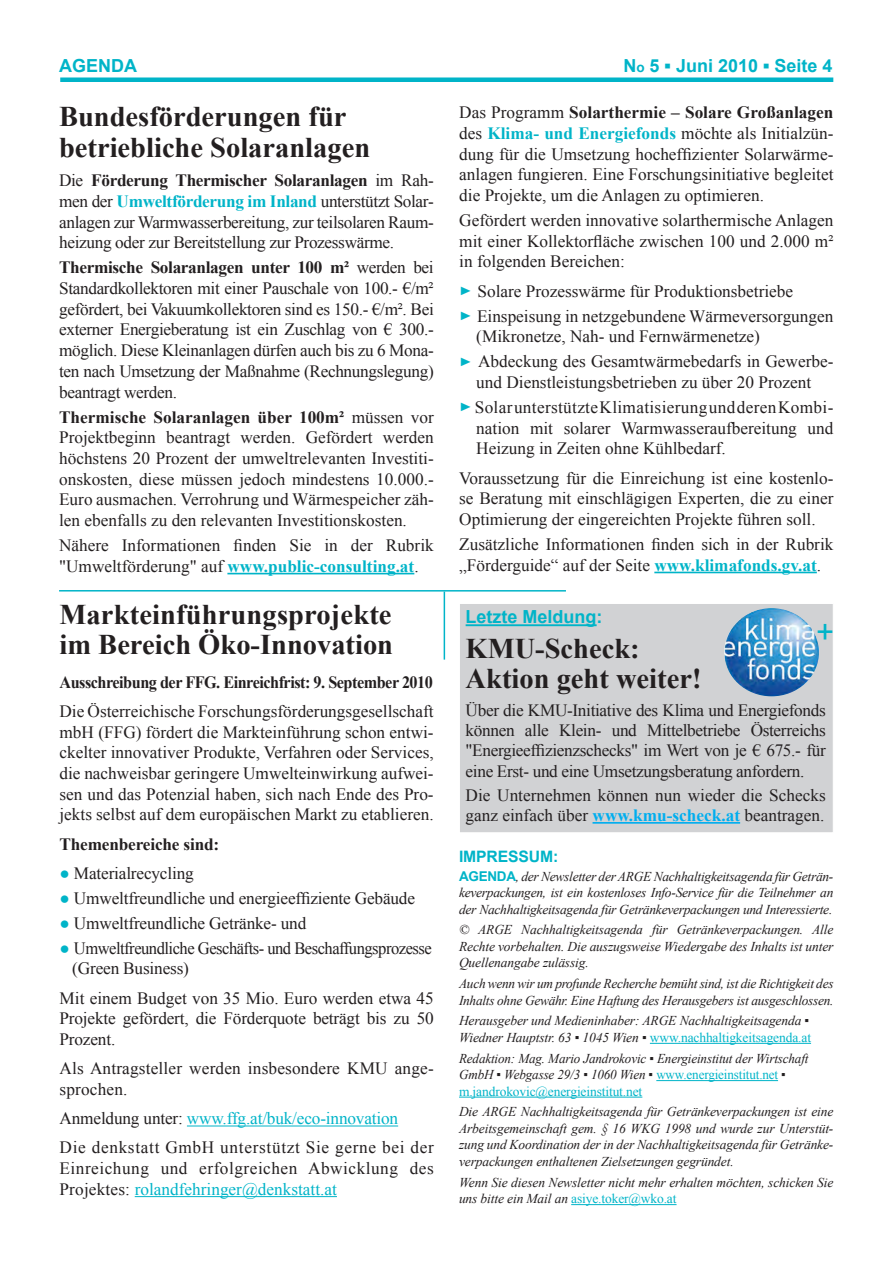
<style>
.page{position:relative;width:893px;height:1263px;background:#fff}
.page>*{position:absolute;margin:0;border:0;box-sizing:border-box;transform-origin:0 0}
.t1{font:32.1px "Arial";color:#00b4c8;scale:.96 1}
.t2{font:700 28.5px/30px "Times New Roman";color:#231f20}
.t3{font:700 18px "Arial";color:#00b4c8}
.t4{font:17.25px/20.7px "Times New Roman";color:#231f20;text-align:justify}
.t5{font:17.25px "Times New Roman";letter-spacing:-.03em;color:#231f20;scale:.96 1}
.t6{font:700 17.25px "Times New Roman";letter-spacing:-.03em;color:#231f20;scale:.94 1}
.t7{font:17.25px "Times New Roman";letter-spacing:.02em;color:#231f20}
.t8{font:17.25px "Times New Roman";letter-spacing:-.01em;color:#00b4c8}
.t9{font:700 17.25px "Times New Roman";letter-spacing:-.01em;color:#231f20}
.t10{font:700 15.75px "Arial";letter-spacing:-.01em;color:#00b4c8}
.t11{font:italic 13.5px/16.5px "Times New Roman";letter-spacing:-.01em;color:#231f20}
.s1{font-size:13.5px}
.s2{font-family:"Times New Roman"}
.s3{font-weight:700}
.s4{font-weight:700;color:#00b4c8}
.s5{color:#231f20}
.s6{color:#00b4c8}
.s7{font-size:12.15px;color:#00b4c8}
.s8{font-weight:700;color:#00aeef}
.s9{font-family:"Arial";font-weight:700;font-style:normal;color:#00b4c8}
.s10{font-style:normal;color:#00b4c8}
</style>
<div class="page">
<div style="left:459px;top:603px;width:374px;height:230px;background:#d1d2d4;border:1px solid #fff"></div>
<div style="left:60px;top:77px;width:773px;height:5px;background:#00b4c8"></div>
<hr style="left:650px;top:1043px;width:161px;height:1px;background:#00b4c8">
<hr style="left:656px;top:1080px;width:122px;height:1px;background:#00b4c8">
<hr style="left:459px;top:1097px;width:183px;height:1px;background:#00b4c8">
<hr style="left:571px;top:1204px;width:105px;height:1px;background:#00b4c8">
<hr style="left:187px;top:1125px;width:211px;height:1px;background:#00b4c8">
<hr style="left:135px;top:1196px;width:202px;height:1px;background:#00b4c8">
<hr style="left:227px;top:573px;width:187px;height:1px;background:#00b4c8">
<hr style="left:654px;top:572px;width:163px;height:1px;background:#00b4c8">
<hr style="left:59px;top:590px;width:507px;height:2px;background:#00b4c8">
<hr style="left:444px;top:592px;width:1px;height:68px;background:#00b4c8">
<hr style="left:466px;top:624px;width:131px;height:2px;background:#00b4c8">
<hr style="left:592px;top:822px;width:148px;height:2px;background:#00aeef">
<img style="left:724px;top:608px;width:95px;height:88px">
<p class="t3" style="left:59px;top:54px;width:79px">AGENDA</p>
<p class="t3" style="left:623px;top:54px;width:211px">N<span class="s1">o</span> 5 <span class="s2">▪</span> Juni 2010 <span class="s2">▪</span> Seite 4</p>
<p class="t2" style="left:59px;top:100px;width:313px;line-height:31.5px">Bundesförderungen für betriebliche Solaranlagen</p>
<p class="t4" style="left:59px;top:170px;width:376px">Die <span class="s3">Förderung Thermischer Solaranlagen</span> im Rah&shy;men der <span class="s4">Umweltförderung im Inland</span> unterstützt Solar&shy;anlagen zur Warmwasserbereitung, zur teilsolaren Raum&shy;heizung oder zur Bereitstellung zur Prozesswärme.</p>
<p class="t4" style="left:59px;top:257px;width:376px"><span class="s3">Thermische Solaranlagen unter 100 m²</span> werden bei Standardkollektoren mit einer Pauschale von 100.- €/m² gefördert, bei Vakuumkollektoren sind es 150.- €/m². Bei externer Energieberatung ist ein Zuschlag von € 300.- möglich. Diese Kleinanlagen dürfen auch bis zu 6 Mona&shy;ten nach Umsetzung der Maßnahme (Rechnungslegung) beantragt werden.</p>
<p class="t4" style="left:59px;top:406px;width:376px"><span class="s3">Thermische Solaranlagen über 100m²</span> müssen vor Projektbeginn beantragt werden. Gefördert werden höchstens 20 Prozent der umweltrelevanten Investiti&shy;onskosten, diese müssen jedoch mindestens 10.000.- Euro ausmachen. Verrohrung und Wärmespeicher zäh&shy;len ebenfalls zu den relevanten Investitionskosten.</p>
<p class="t4" style="left:59px;top:535px;width:376px">Nähere Informationen finden Sie in der Rubrik "Umweltförderung" auf <span class="s4">www.public-consulting.at</span>.</p>
<p class="t2" style="left:60px;top:599px;width:335px">Markteinführungsprojekte im Bereich Öko-Innovation</p>
<p class="t6" style="left:60px;top:670px;width:399px">Ausschreibung der FFG. Einreichfrist: 9. September 2010</p>
<p class="t4" style="left:60px;top:700px;width:376px">Die Österreichische Forschungsförderungsgesellschaft mbH (FFG) fördert die Markteinführung schon entwi&shy;ckelter innovativer Produkte, Verfahren oder Services, die nachweisbar geringere Umwelteinwirkung aufwei&shy;sen und das Potenzial haben, sich nach Ende des Pro&shy;jekts selbst auf dem europäischen Markt zu etablieren.</p>
<p class="t9" style="left:60px;top:832px;width:161px">Themenbereiche sind:</p>
<p class="t4" style="left:60px;top:862px;width:136px"><span class="s4">●</span> Materialrecycling</p>
<p class="t4" style="left:60px;top:887px;width:357px"><span class="s4">●</span> Umweltfreundliche und energieeffiziente Gebäude</p>
<p class="t4" style="left:60px;top:912px;width:248px"><span class="s4">●</span> Umweltfreundliche Getränke- und</p>
<p class="t5" style="left:60px;top:936px;width:389px"><span class="s4">●</span> Umweltfreundliche Geschäfts- und Beschaffungsprozesse</p>
<p class="t4" style="left:72px;top:958px;width:118px">(Green Business)</p>
<p class="t4" style="left:60px;top:987px;width:376px">Mit einem Budget von 35 Mio. Euro werden etwa 45<br>Projekte gefördert, die Förderquote beträgt bis zu 50<br>Prozent.</p>
<p class="t4" style="left:60px;top:1058px;width:376px">Als Antragsteller werden insbesondere KMU ange&shy;sprochen.</p>
<p class="t8" style="left:60px;top:1107px;width:340px"><span class="s5">Anmeldung unter:</span> www.ffg.at/buk/eco-innovation</p>
<p class="t4" style="left:60px;top:1137px;width:376px">Die denkstatt GmbH unterstützt Sie gerne bei der Einreichung und erfolgreichen Abwicklung des Projektes: <span class="s6">rolandfehringer@denkstatt.at</span></p>
<p class="t4" style="left:459px;top:102px;width:376px">Das Programm <span class="s3">Solarthermie – Solare Großanlagen </span>des <span class="s4">Klima- und Energiefonds</span> möchte als Initialzün&shy;dung für die Umsetzung hocheffizienter Solarwärme&shy;anlagen fungieren. Eine Forschungsinitiative begleitet die Projekte, um die Anlagen zu optimieren.</p>
<p class="t4" style="left:459px;top:210px;width:376px">Gefördert werden innovative solarthermische Anlagen mit einer Kollektorfläche zwischen 100 und 2.000 m² in folgenden Bereichen:</p>
<p class="t4" style="left:459px;top:280px;width:335px"><span class="s7">►</span> Solare Prozesswärme für Produktionsbetriebe</p>
<p class="t4" style="left:459px;top:305px;width:376px"><span class="s7">►</span> Einspeisung in netzgebundene Wärmeversorgungen</p>
<p class="t4" style="left:476px;top:326px;width:285px">(Mikronetze, Nah- und Fernwärmenetze)</p>
<p class="t4" style="left:459px;top:351px;width:376px"><span class="s7">►</span> Abdeckung des Gesamtwärmebedarfs in Gewerbe-</p>
<p class="t4" style="left:476px;top:372px;width:336px">und Dienstleistungsbetrieben zu über 20 Prozent</p>
<p class="t7" style="left:459px;top:396px;width:376px"><span class="s7">►</span> Solar unterstützte Klimatisierung und deren Kombi-</p>
<p class="t4" style="left:476px;top:417px;width:359px">nation mit solarer Warmwasseraufbereitung und<br>Heizung in Zeiten ohne Kühlbedarf.</p>
<p class="t4" style="left:459px;top:467px;width:376px">Voraussetzung für die Einreichung ist eine kostenlo&shy;se Beratung mit einschlägigen Experten, die zu einer Optimierung der eingereichten Projekte führen soll.</p>
<p class="t4" style="left:459px;top:533px;width:376px">Zusätzliche Informationen finden sich in der Rubrik „Förderguide“ auf der Seite <span class="s4">www.klimafonds.gv.at</span>.</p>
<p class="t3" style="left:466px;top:605px;width:138px">Letzte Meldung:</p>
<p class="t2" style="left:466px;top:632px;width:237px">KMU-Scheck:<br>Aktion geht weiter!</p>
<p class="t4" style="left:466px;top:700px;width:362px;line-height:20.1px">Über die KMU-Initiative des Klima und Energiefonds können alle Klein- und Mittelbetriebe Österreichs "Energieeffizienzschecks" im Wert von je € 675.- für eine Erst- und eine Umsetzungsberatung anfordern.</p>
<p class="t4" style="left:466px;top:785px;width:362px;line-height:20.1px">Die Unternehmen können nun wieder die Schecks ganz einfach über <span class="s8">www.kmu-scheck.at</span> beantragen.</p>
<p class="t1" style="left:816px;top:611px;width:20px">+</p>
<p class="t10" style="left:459px;top:846px;width:101px">IMPRESSUM:</p>
<p class="t11" style="left:459px;top:867px;width:376px;text-align:justify"><span class="s9">AGENDA</span>, der Newsletter der ARGE Nachhaltigkeitsagenda für Geträn&shy;keverpackungen, ist ein kostenloses Info-Service für die Teilnehmer an der Nachhaltigkeitsagenda für Getränkeverpackungen und Interessierte.</p>
<p class="t11" style="left:459px;top:921px;width:376px;text-align:justify">© ARGE Nachhaltigkeitsagenda für Getränkeverpackungen. Alle Rechte vorbehalten. Die auszugsweise Wiedergabe des Inhalts ist unter Quellenangabe zulässig.</p>
<p class="t11" style="left:459px;top:975px;width:376px">Auch wenn wir um profunde Recherche bemüht sind, ist die Richtigkeit des<br>Inhalts ohne Gewähr. Eine Haftung des Herausgebers ist ausgeschlossen.</p>
<p class="t11" style="left:459px;top:1012px;width:354px">Herausgeber und Medieninhaber: ARGE Nachhaltigkeitsagenda ▪<br>Wiedner Hauptstr. 63 ▪ 1045 Wien ▪ <span class="s10">www.nachhaltigkeitsagenda.at</span></p>
<p class="t11" style="left:459px;top:1049px;width:351px">Redaktion: Mag. Mario Jandrokovic ▪ Energieinstitut der Wirtschaft<br>GmbH ▪ Webgasse 29/3 ▪ 1060 Wien ▪ <span class="s10">www.energieinstitut.net</span> ▪ <span class="s10">m.jandrokovic@energieinstitut.net</span></p>
<p class="t11" style="left:459px;top:1103px;width:376px;text-align:justify">Die ARGE Nachhaltigkeitsagenda für Getränkeverpackungen ist eine Arbeitsgemeinschaft gem. § 16 WKG 1998 und wurde zur Unterstüt&shy;zung und Koordination der in der Nachhaltigkeitsagenda für Getränke&shy;verpackungen enthaltenen Zielsetzungen gegründet.</p>
<p class="t11" style="left:459px;top:1173px;width:376px">Wenn Sie diesen Newsletter nicht mehr erhalten möchten, schicken Sie uns bitte ein Mail an <span class="s10">asiye.toker@wko.at</span></p>
</div>
